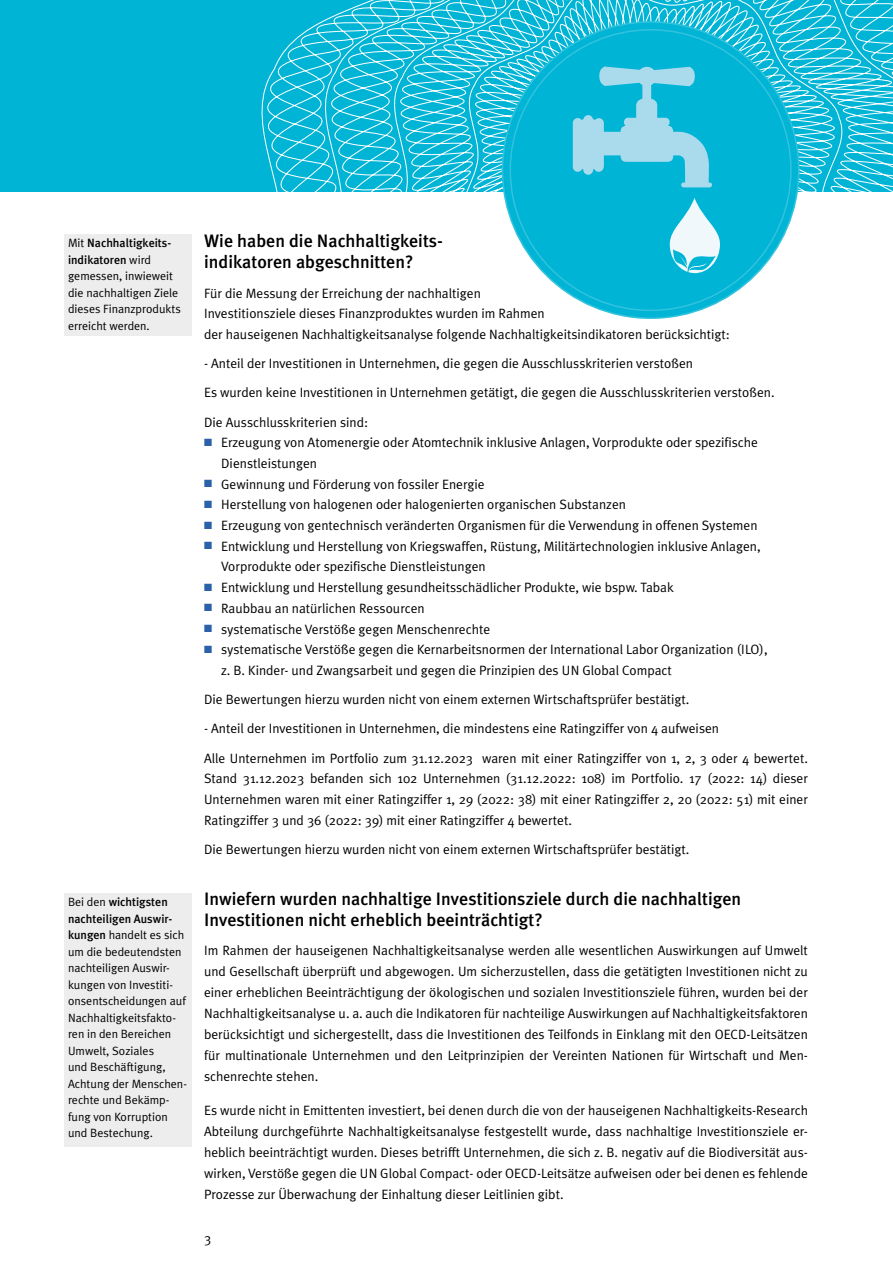
<style>
.page{position:relative;width:893px;height:1263px;background:#fff}
.page>*{position:absolute;margin:0;border:0;box-sizing:border-box;transform-origin:0 0}
.t1{font:500 18px/21px "Meta Plus";color:#000}
.t2{font:13.5px/21px "Meta Plus Normal";color:#000}
.t3{font:12px/16.5px "Meta Plus Normal";color:#000}
.t4{font:500 12px/16.5px "Meta Plus";color:#000}
.s1{font-family:"Meta Plus Normal";font-weight:400}
.s2{font-family:"Meta Plus";font-weight:500}
.s3{color:#2b61a9}
</style>
<div class="page">
<div style="left:0;top:0;width:893px;height:192px;background:#00b4d5"></div>
<svg style="left:261px;top:0;width:632px;height:192px"></svg>
<div style="left:502px;top:21px;width:297px;height:298px;background:#00b4d5;border-radius:50%"></div>
<svg style="left:670px;top:198px;width:50px;height:75px"></svg>
<svg style="left:573px;top:67px;width:139px;height:120px"></svg>
<div style="left:64px;top:893px;width:127px;height:253px;background:#ededed"></div>
<div style="left:64px;top:234px;width:127px;height:101px;background:#ededed"></div>
<p class="t4" style="left:68px;top:235px;width:105px"><span class="s1">Mit</span> Nachhaltigkeits&shy;indikatoren <span class="s1">wird</span></p>
<p class="t3" style="left:68px;top:268px;width:114px">gemessen, inwieweit die nachhaltigen Ziele dieses Finanzprodukts erreicht werden.</p>
<p class="t4" style="left:68px;top:894px;width:106px"><span class="s1">Bei den</span> wichtigsten nachteiligen Auswir-</p>
<p class="t3" style="left:68px;top:926px;width:120px"><span class="s2">kungen</span> handelt es sich um die bedeutendsten nachteiligen Auswir&shy;kungen von Investiti&shy;onsentscheidungen auf<br>Nachhaltigkeitsfakto&shy;ren in den Bereichen<br>Umwelt, Soziales<br>und Beschäftigung,<br>Achtung der Menschen&shy;rechte und Bekämp&shy;fung von Korruption und Bestechung.</p>
<h1 class="t1" style="left:204px;top:230px;width:240px">Wie haben die Nachhaltigkeits&shy;indikatoren abgeschnitten?</h1>
<p class="t2" style="left:204px;top:282px;width:527px">Für die Messung der Erreichung der nachhaltigen<br>Investitionsziele dieses Finanzproduktes wurden im Rahmen<br>der hauseigenen Nachhaltigkeitsanalyse folgende Nachhaltigkeitsindikatoren berücksichtigt:</p>
<p class="t2" style="left:204px;top:349px;width:572px;line-height:29.2px">- Anteil der Investitionen in Unternehmen, die gegen die Ausschlusskriterien verstoßen<br>Es wurden keine Investitionen in Unternehmen getätigt, die gegen die Ausschlusskriterien verstoßen.<br>Die Ausschlusskriterien sind:</p>
<p class="t2" style="left:221px;top:432px;width:538px;text-indent:-17px"><span class="s3">■</span> Erzeugung von Atomenergie oder Atomtechnik inklusive Anlagen, Vorprodukte oder spezifische<br>Dienstleistungen</p>
<p class="t2" style="left:204px;top:473px;width:282px"><span class="s3">■</span> Gewinnung und Förderung von fossiler Energie</p>
<p class="t2" style="left:204px;top:494px;width:423px"><span class="s3">■</span> Herstellung von halogenen oder halogenierten organischen Substanzen</p>
<p class="t2" style="left:204px;top:515px;width:555px"><span class="s3">■</span> Erzeugung von gentechnisch veränderten Organismen für die Verwendung in offenen Systemen</p>
<p class="t2" style="left:221px;top:536px;width:541px;text-indent:-17px"><span class="s3">■</span> Entwicklung und Herstellung von Kriegswaffen, Rüstung, Militärtechnologien inklusive Anlagen,<br>Vorprodukte oder spezifische Dienstleistungen</p>
<p class="t2" style="left:204px;top:577px;width:471px"><span class="s3">■</span> Entwicklung und Herstellung gesundheitsschädlicher Produkte, wie bspw. Tabak</p>
<p class="t2" style="left:204px;top:597px;width:222px"><span class="s3">■</span> Raubbau an natürlichen Ressourcen</p>
<p class="t2" style="left:204px;top:618px;width:288px"><span class="s3">■</span> systematische Verstöße gegen Menschenrechte</p>
<p class="t2" style="left:221px;top:639px;width:548px;text-indent:-17px"><span class="s3">■</span> systematische Verstöße gegen die Kernarbeitsnormen der International Labor Organization (ILO), z. B. Kinder- und Zwangsarbeit und gegen die Prinzipien des UN Global Compact</p>
<p class="t2" style="left:204px;top:689px;width:487px">Die Bewertungen hierzu wurden nicht von einem externen Wirtschaftsprüfer bestätigt.</p>
<p class="t2" style="left:204px;top:714px;width:605px;line-height:29.2px">- Anteil der Investitionen in Unternehmen, die mindestens eine Ratingziffer von 4 aufweisen<br>Alle Unternehmen im Portfolio zum 31.12.2023 waren mit einer Ratingziffer von 1, 2, 3 oder 4 bewertet.</p>
<p class="t2" style="left:204px;top:768px;width:605px;text-align:justify">Stand 31.12.2023 befanden sich 102 Unternehmen (31.12.2022: 108) im Portfolio. 17 (2022: 14) dieser Unternehmen waren mit einer Ratingziffer 1, 29 (2022: 38) mit einer Ratingziffer 2, 20 (2022: 51) mit einer Ratingziffer 3 und 36 (2022: 39) mit einer Ratingziffer 4 bewertet.</p>
<p class="t2" style="left:204px;top:839px;width:487px">Die Bewertungen hierzu wurden nicht von einem externen Wirtschaftsprüfer bestätigt.</p>
<h1 class="t1" style="left:204px;top:888px;width:539px">Inwiefern wurden nachhaltige Investitionsziele durch die nachhaltigen<br>Investitionen nicht erheblich beeinträchtigt?</h1>
<p class="t2" style="left:204px;top:940px;width:605px;text-align:justify">Im Rahmen der hauseigenen Nachhaltigkeitsanalyse werden alle wesentlichen Auswirkungen auf Umwelt und Gesellschaft überprüft und abgewogen. Um sicherzustellen, dass die getätigten Investitionen nicht zu einer erheblichen Beeinträchtigung der ökologischen und sozialen Investitionsziele führen, wurden bei der Nachhaltigkeitsanalyse u. a. auch die Indikatoren für nachteilige Auswirkungen auf Nachhaltigkeitsfaktoren berücksichtigt und sichergestellt, dass die Investitionen des Teilfonds in Einklang mit den OECD-Leitsätzen für multinationale Unternehmen und den Leitprinzipien der Vereinten Nationen für Wirtschaft und Men&shy;schenrechte stehen.</p>
<p class="t2" style="left:204px;top:1100px;width:605px;text-align:justify">Es wurde nicht in Emittenten investiert, bei denen durch die von der hauseigenen Nachhaltigkeits-Research Abteilung durchgeführte Nachhaltigkeitsanalyse festgestellt wurde, dass nachhaltige Investitionsziele er&shy;heblich beeinträchtigt wurden. Dieses betrifft Unternehmen, die sich z. B. negativ auf die Biodiversität aus&shy;wirken, Verstöße gegen die UN Global Compact- oder OECD-Leitsätze aufweisen oder bei denen es fehlende Prozesse zur Überwachung der Einhaltung dieser Leitlinien gibt.</p>
<p class="t2" style="left:204px;top:1228px;width:9px">3</p>
</div>
